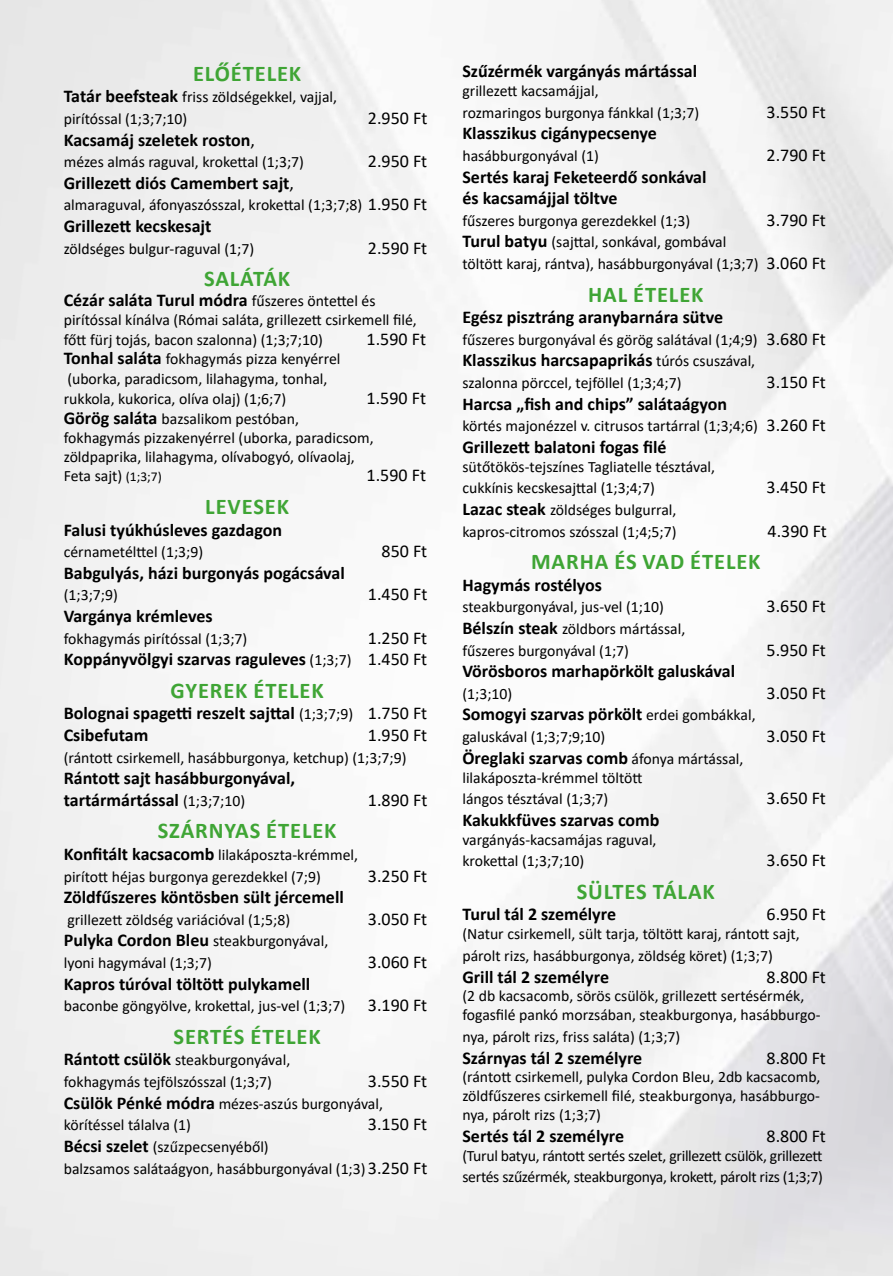
<style>
.page{position:relative;width:893px;height:1276px;background:#fff}
.page>*{position:absolute;margin:0;border:0;box-sizing:border-box;transform-origin:0 0}
.t1{font:700 22.5px "Calibri";letter-spacing:.04em;color:#3fa535}
.t2{font:700 18px/21.6px "Calibri";color:#000}
.t3{font:18px "Calibri";color:#000}
.t4{font:15.75px/21.6px "Calibri";color:#000}
.t5{font:15.75px/21.6px "Calibri";letter-spacing:-.02em;color:#000}
.s1{font-weight:700;font-size:18px}
.s2{font-weight:400}
.s3{font-size:18px}
.s4{font-weight:400;font-size:15.75px}
.s5{font-size:13.5px}
</style>
<div class="page">
<h1 class="t1" style="left:193px;top:57px;width:51px">ELŐÉTELEK</h1>
<p class="t4" style="left:64px;top:86px;width:275px"><span class="s1">Tatár beefsteak</span> friss zöldségekkel, vajjal, pirítóssal (1;3;7;10)</p>
<p class="t3" style="left:368px;top:105px;width:61px">2.950 Ft</p>
<p class="t2" style="left:64px;top:128px;width:193px">Kacsamáj szeletek roston<span class="s2">,</span></p>
<p class="t4" style="left:64px;top:151px;width:242px">mézes almás raguval, krokettal (1;3;7)</p>
<p class="t3" style="left:368px;top:149px;width:61px">2.950 Ft</p>
<p class="t2" style="left:64px;top:172px;width:232px">Grillezett diós Camembert sajt<span class="s2">,</span></p>
<p class="t4" style="left:64px;top:194px;width:365px">almaraguval, áfonyaszósszal, krokettal (1;3;7;8) <span class="s3">1.950 Ft</span></p>
<p class="t2" style="left:64px;top:215px;width:149px">Grillezett kecskesajt</p>
<p class="t4" style="left:64px;top:237px;width:192px">zöldséges bulgur-raguval (1;7)</p>
<p class="t3" style="left:368px;top:235px;width:61px">2.590 Ft</p>
<h1 class="t1" style="left:204px;top:263px;width:86px">Sal áták</h1>
<p class="t2" style="left:64px;top:289px;width:313px">Cézár saláta Turul módra <span class="s4">fűszeres öntettel és</span></p>
<p class="t4" style="left:64px;top:309px;width:355px;line-height:19.8px">pirítóssal kínálva (Római saláta, grillezett csirkemell filé, főtt fürj tojás, bacon szalonna) (1;3;7;10)</p>
<p class="t3" style="left:367px;top:326px;width:61px">1.590 Ft</p>
<p class="t4" style="left:64px;top:349px;width:278px;line-height:19.8px"><span class="s1">Tonhal saláta</span> fokhagymás pizza kenyérrel (uborka, paradicsom, lilahagyma, tonhal, rukkola, kukorica, olíva olaj) (1;6;7)</p>
<p class="t3" style="left:367px;top:385px;width:61px">1.590 Ft</p>
<p class="t4" style="left:64px;top:409px;width:311px;line-height:19.1px"><span class="s1">Görög saláta</span> bazsalikom pestóban, fokhagymás pizzakenyérrel (uborka, paradicsom, zöldpaprika, lilahagyma, olívabogyó, olívaolaj, Feta sajt) <span class="s5">(1;3;7)</span></p>
<p class="t3" style="left:367px;top:463px;width:61px">1.590 Ft</p>
<h1 class="t1" style="left:205px;top:490px;width:85px">Levesek</h1>
<p class="t2" style="left:64px;top:518px;width:220px">Falusi tyúkhúsleves gazdagon</p>
<p class="t4" style="left:64px;top:541px;width:141px">cérnametélttel (1;3;9)</p>
<p class="t3" style="left:382px;top:539px;width:47px">850 Ft</p>
<p class="t2" style="left:64px;top:562px;width:283px">Babgulyás, házi burgonyás pogácsával</p>
<p class="t4" style="left:64px;top:584px;width:56px">(1;3;7;9)</p>
<p class="t3" style="left:368px;top:582px;width:61px">1.450 Ft</p>
<p class="t2" style="left:64px;top:605px;width:150px">Vargánya krémleves</p>
<p class="t4" style="left:64px;top:627px;width:185px">fokhagymás pirítóssal (1;3;7)</p>
<p class="t2" style="left:64px;top:626px;width:365px;text-align:right"><span class="s2">1.250 Ft<br></span>Koppányvölgyi szarvas raguleves <span class="s4">(1;3;7)</span> <span class="s2">1.450 Ft</span></p>
<h1 class="t1" style="left:171px;top:674px;width:153px">gyerek ételek</h1>
<p class="t2" style="left:64px;top:702px;width:365px">Bolognai spagetti reszelt sajttal <span class="s4">(1;3;7;9)</span> <span class="s2">1.750 Ft<br></span>Csibefutam</p>
<p class="t3" style="left:368px;top:722px;width:61px">1.950 Ft</p>
<p class="t4" style="left:64px;top:746px;width:344px">(rántott csirkemell, hasábburgonya, ketchup) (1;3;7;9)</p>
<p class="t2" style="left:64px;top:767px;width:233px">Rántott sajt hasábburgonyával, tartármártással <span class="s4">(1;3;7;10)</span></p>
<p class="t3" style="left:368px;top:787px;width:61px">1.890 Ft</p>
<h1 class="t1" style="left:158px;top:815px;width:178px">szárnyas ételek</h1>
<p class="t4" style="left:64px;top:843px;width:296px"><span class="s1">Konfitált kacsacomb</span> lilakáposzta-krémmel, pirított héjas burgonya gerezdekkel (7;9)</p>
<p class="t3" style="left:368px;top:863px;width:61px">3.250 Ft</p>
<p class="t2" style="left:64px;top:886px;width:282px">Zöldfűszeres köntösben sült jércemell</p>
<p class="t4" style="left:67px;top:908px;width:224px">grillezett zöldség variációval (1;5;8)</p>
<p class="t3" style="left:368px;top:906px;width:61px">3.050 Ft</p>
<p class="t4" style="left:64px;top:930px;width:266px"><span class="s1">Pulyka Cordon Bleu</span> steakburgonyával, lyoni hagymával (1;3;7)</p>
<p class="t3" style="left:368px;top:949px;width:61px">3.060 Ft</p>
<p class="t2" style="left:64px;top:972px;width:248px">Kapros túróval töltött pulykamell</p>
<p class="t4" style="left:64px;top:995px;width:283px">baconbe göngyölve, krokettal, jus-vel (1;3;7)</p>
<p class="t3" style="left:368px;top:993px;width:61px">3.190 Ft</p>
<h1 class="t1" style="left:174px;top:1020px;width:147px">sertés ételek</h1>
<p class="t4" style="left:64px;top:1049px;width:228px"><span class="s1">Rántott csülök</span> steakburgonyával, fokhagymás tejfölszósszal (1;3;7)</p>
<p class="t3" style="left:368px;top:1068px;width:61px">3.550 Ft</p>
<p class="t4" style="left:64px;top:1092px;width:321px"><span class="s1">Csülök Pénké módra</span> mézes-aszús burgonyával, körítéssel tálalva (1)</p>
<p class="t3" style="left:368px;top:1111px;width:61px">3.150 Ft</p>
<p class="t4" style="left:64px;top:1135px;width:365px"><span class="s1">Bécsi szelet</span> (szűzpecsenyéből)<br>balzsamos salátaágyon, hasábburgonyával (1;3) <span class="s3">3.250 Ft</span></p>
<p class="t2" style="left:462px;top:60px;width:236px">Szűzérmék vargányás mártással</p>
<p class="t4" style="left:462px;top:80px;width:238px">grillezett kacsamájjal,<br>rozmaringos burgonya fánkkal (1;3;7)</p>
<p class="t3" style="left:767px;top:99px;width:61px">3.550 Ft</p>
<p class="t2" style="left:462px;top:122px;width:196px">Klasszikus cigánypecsenye</p>
<p class="t4" style="left:462px;top:145px;width:138px">hasábburgonyával (1)</p>
<p class="t3" style="left:767px;top:143px;width:61px">2.790 Ft</p>
<p class="t2" style="left:462px;top:166px;width:246px">Sertés karaj Feketeerdő sonkával és kacsamájjal töltve</p>
<p class="t4" style="left:462px;top:209px;width:229px">fűszeres burgonya gerezdekkel (1;3)</p>
<p class="t3" style="left:767px;top:207px;width:61px">3.790 Ft</p>
<p class="t4" style="left:462px;top:231px;width:365px"><span class="s1">Turul batyu</span> (sajttal, sonkával, gombával<br>töltött karaj, rántva), hasábburgonyával (1;3;7) <span class="s3">3.060 Ft</span></p>
<h1 class="t1" style="left:588px;top:278px;width:115px">HAL ételek</h1>
<p class="t2" style="left:462px;top:306px;width:262px">Egész pisztráng aranybarnára sütve</p>
<p class="t4" style="left:462px;top:328px;width:365px">fűszeres burgonyával és görög salátával (1;4;9) <span class="s3">3.680 Ft</span></p>
<p class="t2" style="left:462px;top:349px;width:294px">Klasszikus harcsapaprikás <span class="s4">túrós csuszával,</span></p>
<p class="t4" style="left:462px;top:372px;width:221px">szalonna pörccel, tejföllel (1;3;4;7)</p>
<p class="t3" style="left:767px;top:369px;width:61px">3.150 Ft</p>
<p class="t2" style="left:462px;top:393px;width:266px">Harcsa „fish and chips” salátaágyon</p>
<p class="t4" style="left:462px;top:415px;width:365px">körtés majonézzel v. citrusos tartárral (1;3;4;6) <span class="s3">3.260 Ft</span></p>
<p class="t2" style="left:462px;top:436px;width:206px">Grillezett balatoni fogas filé</p>
<p class="t4" style="left:462px;top:455px;width:254px">sütőtökös-tejszínes Tagliatelle tésztával, cukkínis kecskesajttal (1;3;4;7)</p>
<p class="t3" style="left:767px;top:475px;width:61px">3.450 Ft</p>
<p class="t4" style="left:462px;top:498px;width:216px"><span class="s1">Lazac steak</span> zöldséges bulgurral, kapros-citromos szósszal (1;4;5;7)</p>
<p class="t3" style="left:767px;top:518px;width:61px">4.390 Ft</p>
<h1 class="t1" style="left:531px;top:546px;width:17px">MAR</h1>
<h1 class="t1" style="left:580px;top:546px;width:123px">HA és vad ÉTELEK</h1>
<p class="t2" style="left:462px;top:574px;width:141px">Hagymás rostélyos</p>
<p class="t4" style="left:462px;top:596px;width:203px">steakburgonyával, jus-vel (1;10)</p>
<p class="t3" style="left:767px;top:594px;width:61px">3.650 Ft</p>
<p class="t4" style="left:462px;top:617px;width:224px"><span class="s1">Bélszín steak</span> zöldbors mártással, fűszeres burgonyával (1;7)</p>
<p class="t3" style="left:767px;top:637px;width:61px">5.950 Ft</p>
<p class="t2" style="left:462px;top:660px;width:274px">Vörösboros marhapörkölt galuskával</p>
<p class="t4" style="left:462px;top:682px;width:51px">(1;3;10)</p>
<p class="t3" style="left:767px;top:680px;width:61px">3.050 Ft</p>
<p class="t2" style="left:462px;top:703px;width:295px">Somogyi szarvas pörkölt <span class="s4">erdei gombákkal,</span></p>
<p class="t4" style="left:462px;top:725px;width:144px">galuskával (1;3;7;9;10)</p>
<p class="t3" style="left:767px;top:723px;width:61px">3.050 Ft</p>
<p class="t2" style="left:462px;top:746px;width:283px">Öreglaki szarvas comb <span class="s4">áfonya mártással,</span></p>
<p class="t4" style="left:462px;top:766px;width:181px">lilakáposzta-krémmel töltött lángos tésztával (1;3;7)</p>
<p class="t3" style="left:767px;top:785px;width:61px">3.650 Ft</p>
<p class="t2" style="left:462px;top:808px;width:199px">Kakukkfüves szarvas comb</p>
<p class="t4" style="left:462px;top:828px;width:196px">vargányás-kacsamájas raguval, krokettal (1;3;7;10)</p>
<p class="t3" style="left:767px;top:848px;width:61px">3.650 Ft</p>
<h1 class="t1" style="left:577px;top:875px;width:114px">sültes tálak</h1>
<p class="t2" style="left:462px;top:903px;width:155px">Turul tál 2 személyre</p>
<p class="t3" style="left:767px;top:902px;width:61px">6.950 Ft</p>
<p class="t4" style="left:462px;top:923px;width:339px">(Natur csirkemell, sült tarja, töltött karaj, rántott sajt, párolt rizs, hasábburgonya, zöldség köret) (1;3;7)</p>
<p class="t2" style="left:462px;top:965px;width:148px">Grill tál 2 személyre</p>
<p class="t3" style="left:767px;top:964px;width:61px">8.800 Ft</p>
<p class="t4" style="left:462px;top:986px;width:360px;line-height:18.9px">(2 db kacsacomb, sörös csülök, grillezett sertésérmék, fogasfilé pankó morzsában, steakburgonya, hasábburgo-</p>
<p class="t4" style="left:462px;top:1025px;width:219px">nya, párolt rizs, friss saláta) (1;3;7)</p>
<p class="t2" style="left:462px;top:1046px;width:181px">Szárnyas tál 2 személyre</p>
<p class="t3" style="left:767px;top:1045px;width:61px">8.800 Ft</p>
<p class="t4" style="left:462px;top:1067px;width:360px;line-height:18.9px;text-align:justify">(rántott csirkemell, pulyka Cordon Bleu, 2db kacsacomb, zöldfűszeres csirkemell filé, steakburgonya, hasábburgo&shy;nya, párolt rizs (1;3;7)</p>
<p class="t2" style="left:462px;top:1125px;width:163px">Sertés tál 2 személyre</p>
<p class="t3" style="left:767px;top:1123px;width:61px">8.800 Ft</p>
<p class="t5" style="left:462px;top:1144px;width:362px">(Turul batyu, rántott sertés szelet, grillezett csülök, grillezett sertés szűzérmék, steakburgonya, krokett, párolt rizs (1;3;7)</p>
</div>
